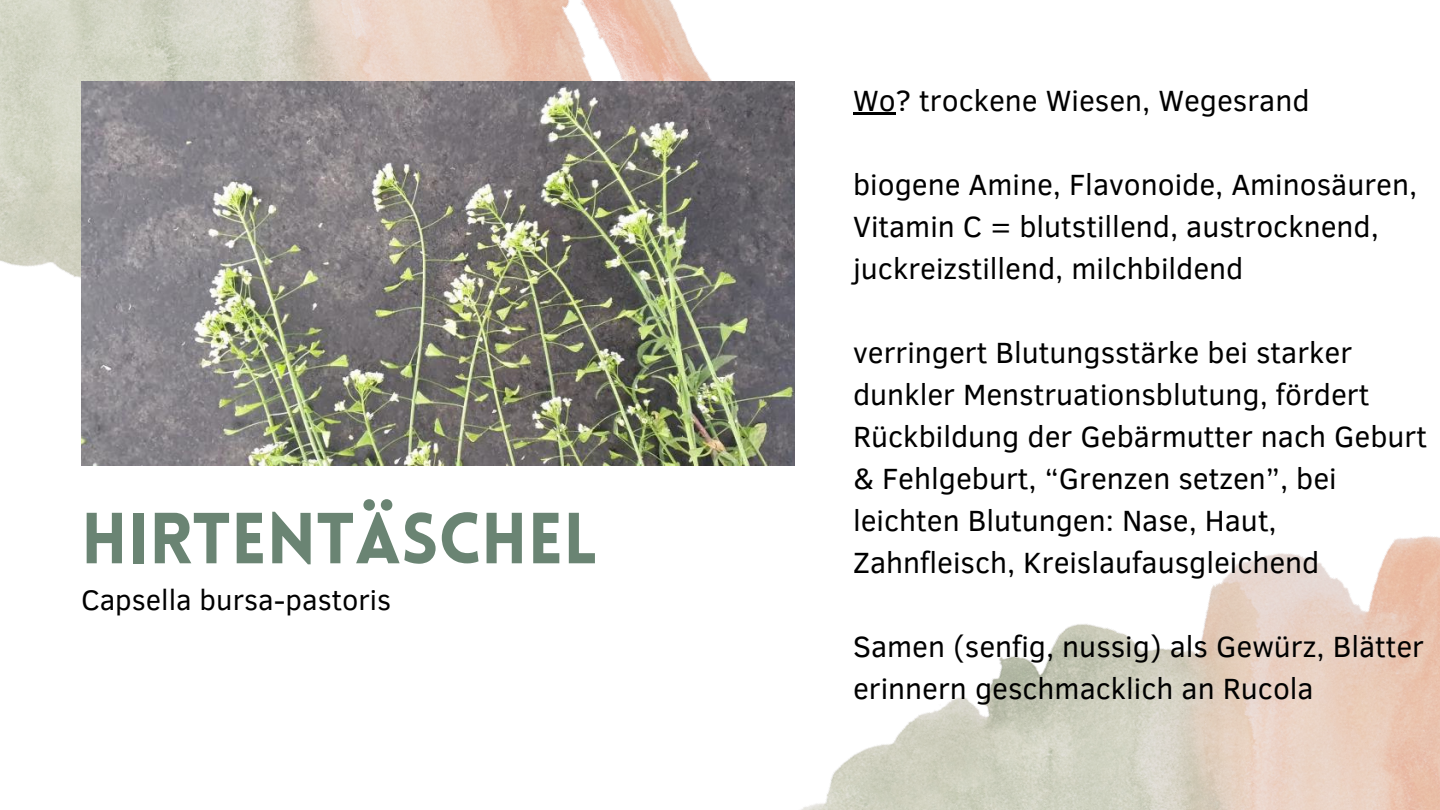
<style>
.page{position:relative;width:1440px;height:810px;background:#fff}
.page>*{position:absolute;margin:0;border:0;box-sizing:border-box;transform-origin:0 0}
.t1{font:900 70.6px "Lovelo";color:#6a8473}
.t2{font:30px/42px "Clear Sans";color:#000}
.t3{font:29px "Clear Sans";color:#000}
</style>
<div class="page">
<img style="left:0;top:0;width:795px;height:328px">
<img style="left:81px;top:81px;width:713px;height:385px">
<img style="left:681px;top:328px;width:759px;height:482px">
<svg style="left:853px;top:112px;width:43px;height:3px"></svg>
<h1 class="t1" style="left:81px;top:510px;width:518px">HIRTENTÄSCHEL</h1>
<p class="t3" style="left:81px;top:579px;width:312px">Capsella bursa-pastoris</p>
<p class="t2" style="left:853px;top:78px;width:458px">Wo? trockene Wiesen, Wegesrand</p>
<p class="t2" style="left:853px;top:162px;width:565px">biogene Amine, Flavonoide, Aminosäuren,<br>Vitamin C = blutstillend, austrocknend, juckreizstillend, milchbildend</p>
<p class="t2" style="left:853px;top:330px;width:576px">verringert Blutungsstärke bei starker dunkler Menstruationsblutung, fördert Rückbildung der Gebärmutter nach Geburt &amp; Fehlgeburt, “Grenzen setzen”, bei leichten Blutungen: Nase, Haut, Zahnfleisch, Kreislaufausgleichend</p>
<p class="t2" style="left:853px;top:624px;width:572px">Samen (senfig, nussig) als Gewürz, Blätter erinnern geschmacklich an Rucola</p>
</div>
